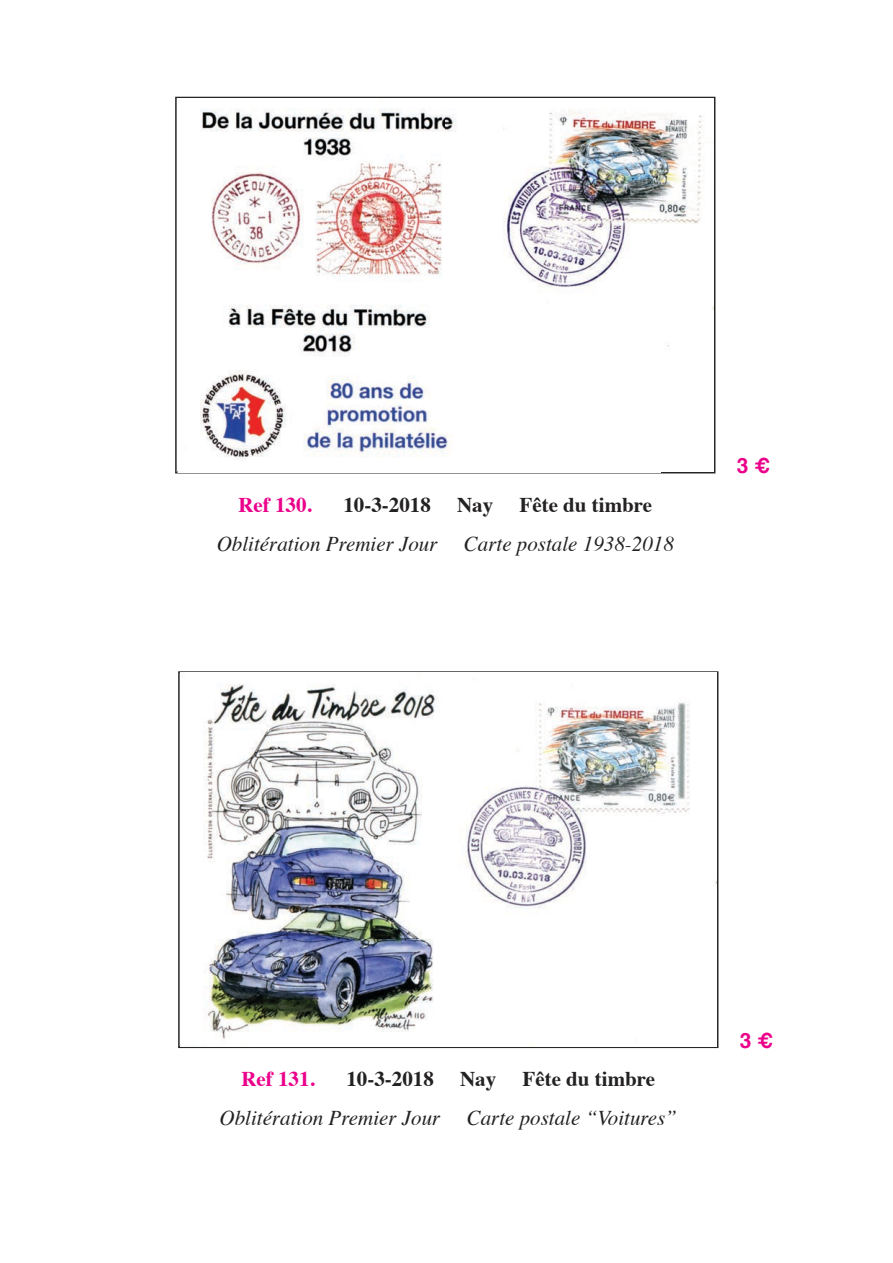
<style>
.page{position:relative;width:893px;height:1263px;background:#fff}
.page>*{position:absolute;margin:0;border:0;box-sizing:border-box;transform-origin:0 0}
.t1{font:italic 21px "Times";color:#232122}
.t2{font:700 21px "Times";color:#232122}
.t3{font:700 21px "Times";color:#eb008a}
.t4{font:700 21px "Helvetica";color:#eb008a}
</style>
<div class="page">
<img style="left:200px;top:109px;width:502px;height:349px">
<img style="left:714px;top:98px;width:1px;height:54px">
<img style="left:660px;top:151px;width:54px;height:307px">
<img style="left:203px;top:684px;width:460px;height:355px">
<img style="left:663px;top:703px;width:54px;height:181px">
<p class="t3" style="left:238px;top:496px;width:75px">Ref 130.</p>
<p class="t2" style="left:343px;top:496px;width:89px">10-3-2018</p>
<p class="t2" style="left:457px;top:496px;width:38px">Nay</p>
<p class="t2" style="left:520px;top:496px;width:134px">Fête du timbre</p>
<p class="t1" style="left:217px;top:535px;width:222px">Oblitération Premier Jour</p>
<p class="t1" style="left:464px;top:535px;width:211px">Carte postale 1938-2018</p>
<p class="t4" style="left:737px;top:457px;width:35px">3!"</p>
<p class="t3" style="left:241px;top:1070px;width:75px">Ref 131.</p>
<p class="t2" style="left:346px;top:1070px;width:89px">10-3-2018</p>
<p class="t2" style="left:460px;top:1070px;width:38px">Nay</p>
<p class="t2" style="left:523px;top:1070px;width:134px">Fête du timbre</p>
<p class="t1" style="left:220px;top:1109px;width:459px">Oblitération Premier Jour Carte postale “Voitures”</p>
<p class="t4" style="left:740px;top:1031px;width:35px">3!"</p>
</div>
